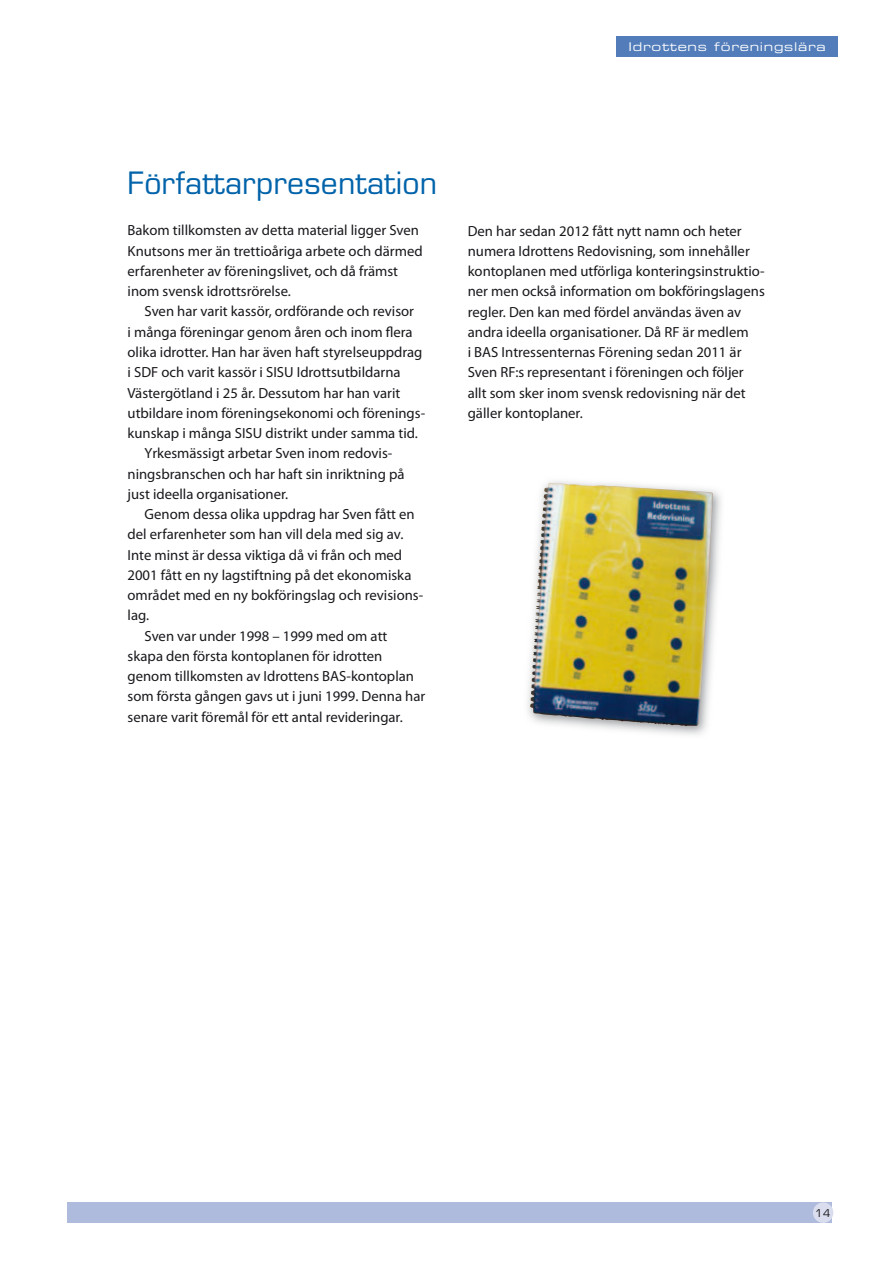
<style>
.page{position:relative;width:893px;height:1263px;background:#fff}
.page>*{position:absolute;margin:0;border:0;box-sizing:border-box;transform-origin:0 0}
.t1{font:30px "Eurostile";letter-spacing:.01em;color:#0063aa}
.t2{font:14.7px/20.2px "Myriad Pro";color:#1a171c}
.t3{font:12px "Eurostile Extended Two";letter-spacing:.06em;color:#fff}
.t4{font:10.5px "Eurostile";color:#1a171c}
</style>
<div class="page">
<div style="left:67px;top:1202px;width:764px;height:21px;background:#aebbdd"></div>
<div style="left:813px;top:1202px;width:20px;height:21px;background:#d9ddee;border-radius:50%"></div>
<div style="left:617px;top:37px;width:221px;height:20px;background:#527dba"></div>
<img style="left:527px;top:489px;width:194px;height:246px">
<img style="left:536px;top:481px;width:166px;height:121px">
<p class="t3" style="left:629px;top:38px;width:199px">Idrottens föreningslära</p>
<h1 class="t1" style="left:128px;top:165px;width:311px">Författarpresentation</h1>
<p class="t2" style="left:128px;top:220px;width:297px">Bakom tillkomsten av detta material ligger Sven Knutsons mer än trettioåriga arbete och därmed erfarenheter av föreningslivet, och då främst inom svensk idrottsrörelse.</p>
<p class="t2" style="left:145px;top:301px;width:271px">Sven har varit kassör, ordförande och revisor</p>
<p class="t2" style="left:128px;top:321px;width:287px">i många föreningar genom åren och inom era</p>
<p class="t2" style="left:128px;top:342px;width:296px">olika idrotter. Han har även haft styrelseuppdrag</p>
<p class="t2" style="left:128px;top:362px;width:275px">i SDF och varit kassör i SISU Idrottsutbildarna</p>
<p class="t2" style="left:128px;top:382px;width:274px">Västergötland i 25 år. Dessutom har han varit</p>
<p class="t2" style="left:128px;top:402px;width:299px">utbildare inom föreningsekonomi och förenings-</p>
<p class="t2" style="left:128px;top:423px;width:292px">kunskap i många SISU distrikt under samma tid.</p>
<p class="t2" style="left:145px;top:443px;width:249px">Yrkesmässigt arbetar Sven inom redovis-</p>
<p class="t2" style="left:128px;top:463px;width:278px">ningsbranschen och har haft sin inriktning på</p>
<p class="t2" style="left:128px;top:483px;width:162px">just ideella organisationer.</p>
<p class="t2" style="left:145px;top:504px;width:272px">Genom dessa olika uppdrag har Sven fått en</p>
<p class="t2" style="left:128px;top:524px;width:277px">del erfarenheter som han vill dela med sig av.</p>
<p class="t2" style="left:128px;top:544px;width:276px">Inte minst är dessa viktiga då vi från och med</p>
<p class="t2" style="left:128px;top:565px;width:285px">2001 fått en ny lagstiftning på det ekonomiska</p>
<p class="t2" style="left:128px;top:585px;width:297px">området med en ny bokföringslag och revisions-</p>
<p class="t2" style="left:128px;top:605px;width:23px">lag.</p>
<p class="t2" style="left:145px;top:625px;width:244px">Sven var under 1998 – 1999 med om att</p>
<p class="t2" style="left:128px;top:646px;width:256px">skapa den första kontoplanen för idrotten</p>
<p class="t2" style="left:128px;top:666px;width:288px">genom tillkomsten av Idrottens BAS-kontoplan</p>
<p class="t2" style="left:128px;top:686px;width:299px">som första gången gavs ut i juni 1999. Denna har</p>
<p class="t2" style="left:128px;top:706px;width:277px">senare varit föremål för ett antal revideringar.</p>
<p class="t2" style="left:468px;top:220px;width:299px">Den har sedan 2012 fått nytt namn och heter numera Idrottens Redovisning, som innehåller kontoplanen med utförliga konteringsinstruktio&shy;ner men också information om bokföringslagens regler. Den kan med fördel användas även av andra ideella organisationer. Då RF är medlem<br>i BAS Intressenternas Förening sedan 2011 är Sven RF:s representant i föreningen och följer allt som sker inom svensk redovisning när det gäller kontoplaner.</p>
<p class="t4" style="left:815px;top:1206px;width:17px">14</p>
</div>
